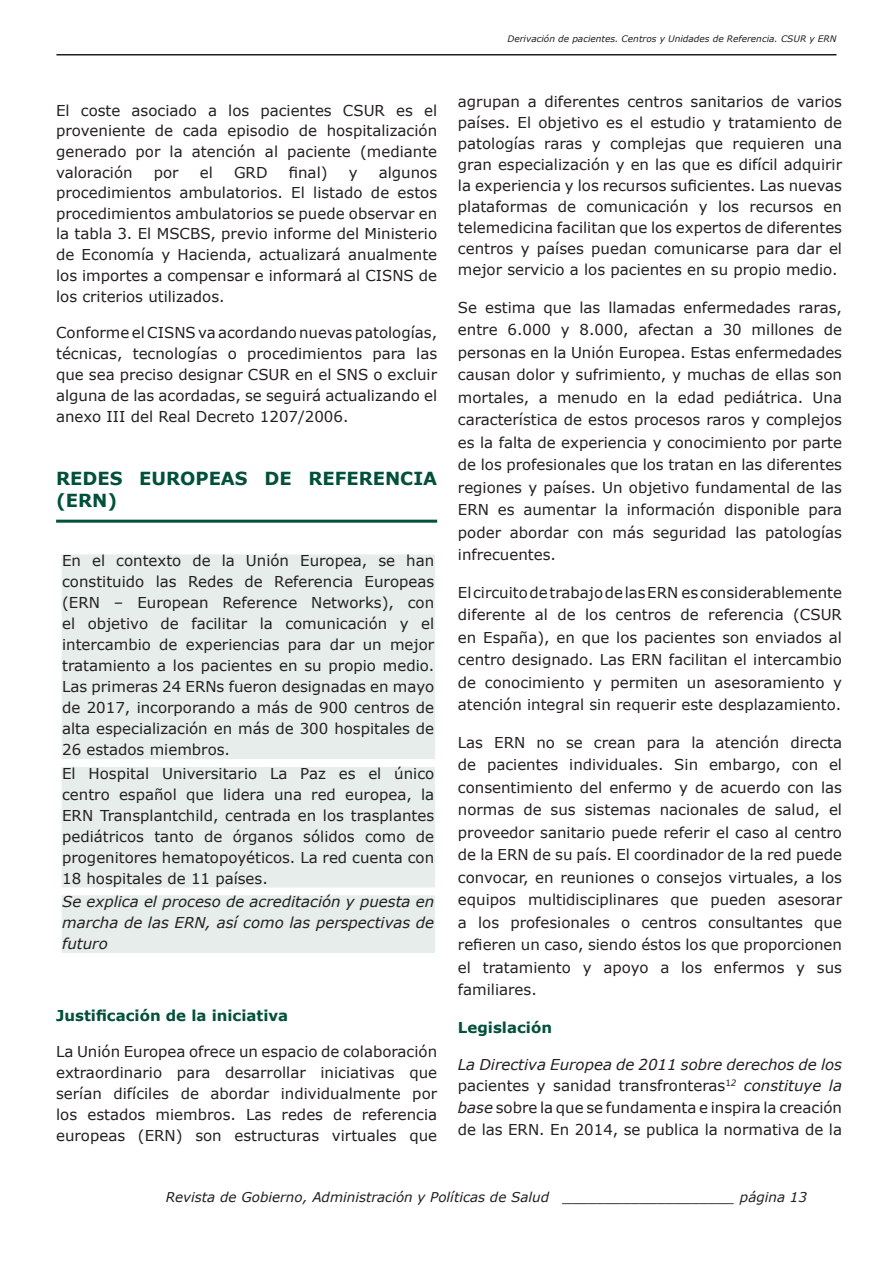
<style>
.page{position:relative;width:893px;height:1263px;background:#fff}
.page>*{position:absolute;margin:0;border:0;box-sizing:border-box;transform-origin:0 0}
.cabecero_titulo_verd{font:700 18px/21.6px "Verdana";color:#01503a}
.tabla_verde{font:15px/21px "Verdana";color:#231f20;text-align:justify}
.tabla_verde-2{font:italic 15px/21px "Verdana";color:#231f20;text-align:justify}
.t1{font:700 15px "Verdana";color:#01503a}
.cabecero_a{font:italic 13.5px "Verdana";color:#231f20}
.cabecero_a-2{font:italic 9px "Verdana";color:#231f20}
.s1{font-style:italic}
</style>
<div class="page">
<hr style="left:56px;top:54px;width:780px;height:2px;background:#231f20">
<hr style="left:56px;top:520px;width:381px;height:3px;background:#01503a">
<div style="left:62px;top:555px;width:372px;height:203px;background:#e6edeb"></div>
<div style="left:62px;top:555px;width:372px;height:204px;border:1px solid #e6edeb"></div>
<div style="left:62px;top:767px;width:372px;height:120px;background:#e6edeb"></div>
<div style="left:62px;top:896px;width:372px;height:56px;background:#e6edeb"></div>
<div style="left:62px;top:896px;width:372px;height:57px;border:1px solid #e6edeb"></div>
<p class="tabla_verde" style="left:56px;top:100px;width:383px">El coste asociado a los pacientes CSUR es el proveniente de cada episodio de hospitalización generado por la atención al paciente (mediante valoración</p>
<p class="tabla_verde" style="left:154px;top:161px;width:26px">por</p>
<p class="tabla_verde" style="left:200px;top:161px;width:15px">el</p>
<p class="tabla_verde" style="left:234px;top:161px;width:35px">GRD</p>
<p class="tabla_verde" style="left:289px;top:161px;width:40px">final)</p>
<p class="tabla_verde" style="left:349px;top:161px;width:10px">y</p>
<p class="tabla_verde" style="left:56px;top:162px;width:383px;text-indent:323px">algunos procedimientos ambulatorios. El listado de estos procedimientos ambulatorios se puede observar en la tabla 3. El MSCBS, previo informe del Ministerio de Economía y Hacienda, actualizará anualmente los importes a compensar e informará al CISNS de los criterios utilizados.</p>
<p class="tabla_verde" style="left:56px;top:322px;width:383px">Conforme el CISNS va acordando nuevas patologías, técnicas, tecnologías o procedimientos para las que sea preciso designar CSUR en el SNS o excluir alguna de las acordadas, se seguirá actualizando el anexo III del Real Decreto 1207/2006.</p>
<p class="cabecero_titulo_verd" style="left:56px;top:468px;width:382px">REDES EUROPEAS DE REFERENCIA (ERN)</p>
<p class="tabla_verde" style="left:62px;top:550px;width:374px">En el contexto de la Unión Europea, se han constituido las Redes de Referencia Europeas (ERN – European Reference Networks), con el objetivo de facilitar la comunicación y el intercambio de experiencias para dar un mejor tratamiento a los pacientes en su propio medio.<br>Las primeras 24 ERNs fueron designadas en mayo de 2017, incorporando a más de 900 centros de alta especialización en más de 300 hospitales de 26 estados miembros.</p>
<p class="tabla_verde" style="left:62px;top:763px;width:374px">El Hospital Universitario La Paz es el único centro español que lidera una red europea, la ERN Transplantchild, centrada en los trasplantes pediátricos tanto de órganos sólidos como de progenitores hematopoyéticos. La red cuenta con 18 hospitales de 11 países.</p>
<p class="tabla_verde-2" style="left:62px;top:891px;width:374px">Se explica el proceso de acreditación y puesta en marcha de las ERN, así como las perspectivas de futuro</p>
<p class="t1" style="left:56px;top:1005px;width:234px">Justificación de la iniciativa</p>
<p class="tabla_verde" style="left:56px;top:1041px;width:383px">La Unión Europea ofrece un espacio de colaboración extraordinario para desarrollar iniciativas que serían difíciles de abordar individualmente por los estados miembros. Las redes de referencia europeas (ERN) son estructuras virtuales que</p>
<p class="cabecero_a-2" style="left:507px;top:33px;width:331px">Derivación de pacientes. Centros y Unidades de Referencia. CSUR y ERN</p>
<p class="tabla_verde" style="left:458px;top:91px;width:386px">agrupan a diferentes centros sanitarios de varios países. El objetivo es el estudio y tratamiento de patologías raras y complejas que requieren una gran especialización y en las que es difícil adquirir la experiencia y los recursos suficientes. Las nuevas plataformas de comunicación y los recursos en telemedicina facilitan que los expertos de diferentes centros y países puedan comunicarse para dar el mejor servicio a los pacientes en su propio medio.</p>
<p class="tabla_verde" style="left:458px;top:296px;width:386px;line-height:22.5px">Se estima que las llamadas enfermedades raras, entre 6.000 y 8.000, afectan a 30 millones de personas en la Unión Europea. Estas enfermedades causan dolor y sufrimiento, y muchas de ellas son mortales, a menudo en la edad pediátrica. Una característica de estos procesos raros y complejos es la falta de experiencia y conocimiento por parte de los profesionales que los tratan en las diferentes regiones y países. Un objetivo fundamental de las ERN es aumentar la información disponible para poder abordar con más seguridad las patologías infrecuentes.</p>
<p class="tabla_verde" style="left:458px;top:581px;width:386px;line-height:22.5px">El circuito de trabajo de las ERN es considerablemente diferente al de los centros de referencia (CSUR en España), en que los pacientes son enviados al centro designado. Las ERN facilitan el intercambio de conocimiento y permiten un asesoramiento y atención integral sin requerir este desplazamiento.</p>
<p class="tabla_verde" style="left:458px;top:731px;width:386px;line-height:22.5px">Las ERN no se crean para la atención directa de pacientes individuales. Sin embargo, con el consentimiento del enfermo y de acuerdo con las normas de sus sistemas nacionales de salud, el proveedor sanitario puede referir el caso al centro de la ERN de su país. El coordinador de la red puede convocar, en reuniones o consejos virtuales, a los equipos multidisciplinares que pueden asesorar a los profesionales o centros consultantes que refieren un caso, siendo éstos los que proporcionen el tratamiento y apoyo a los enfermos y sus familiares.</p>
<p class="t1" style="left:458px;top:1017px;width:96px">Legislación</p>
<p class="tabla_verde" style="left:458px;top:1053px;width:386px;line-height:21.8px"><span class="s1">La Directiva Europea de 2011 sobre derechos de los </span>pacientes y sanidad transfronteras<sup>1</sup><sup>2</sup> <span class="s1">constituye la base</span> sobre la que se fundamenta e inspira la creación de las ERN. En 2014, se publica la normativa de la</p>
<p class="cabecero_a" style="left:166px;top:1188px;width:643px">Revista de Gobierno, Administración y Políticas de Salud ____________________ página 13</p>
</div>
